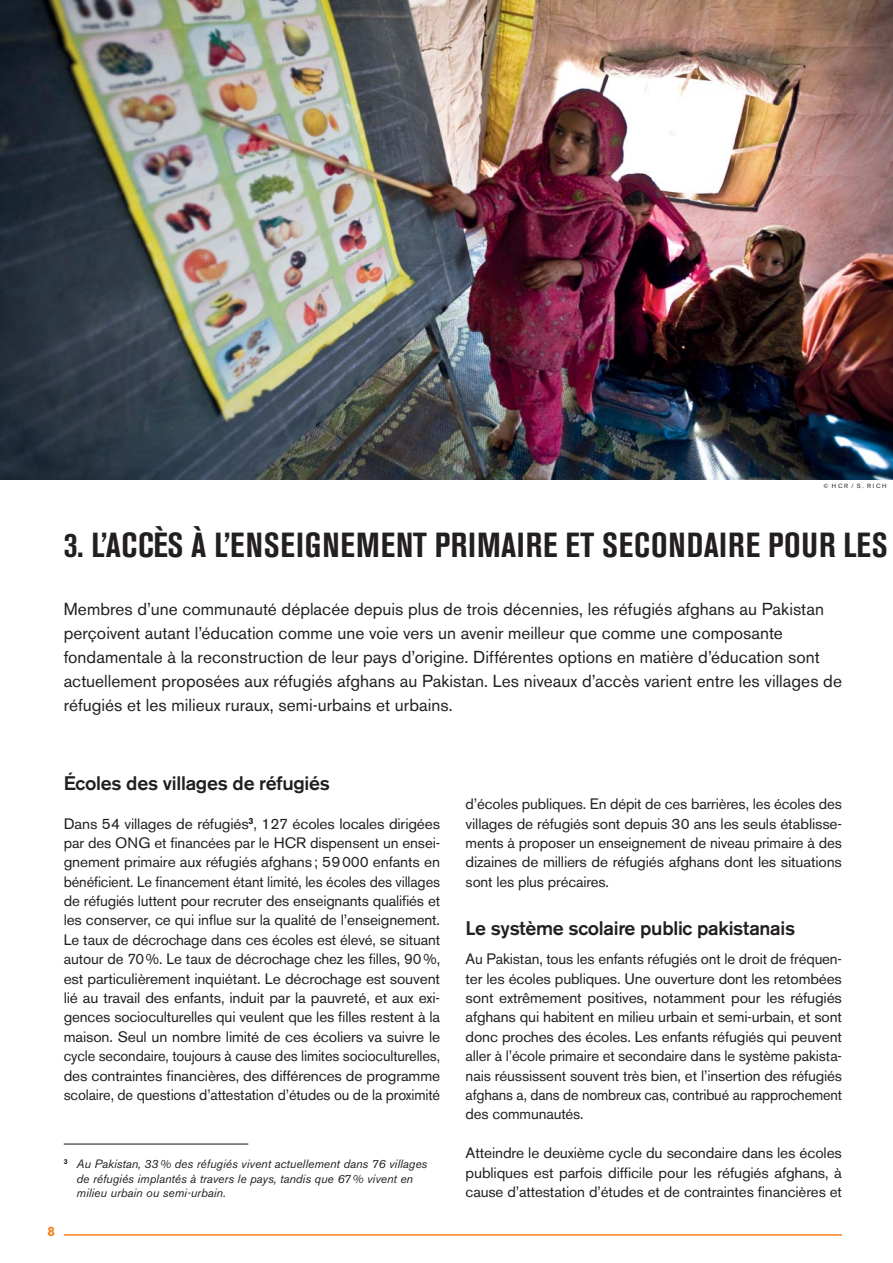
<style>
.page{position:relative;width:893px;height:1263px;background:#fff}
.page>*{position:absolute;margin:0;border:0;box-sizing:border-box;transform-origin:0 0}
.t1{font:700 condensed 34.5px "Akzidenz Grotesk BE";letter-spacing:.025em;color:#231f20}
.t2{font:500 19.5px "Akzidenz Grotesk BE";letter-spacing:-.015em;color:#231f20}
.t3{font:17.25px/24px "Akzidenz Grotesk BE";color:#231f20}
.t4{font:15px/19.4px "Akzidenz Grotesk BE";letter-spacing:-.01em;color:#231f20;text-align:justify}
.t5{font:700 13.5px "Akzidenz Grotesk BE";color:#f5821f}
.t6{font:italic 12px/14.4px "Akzidenz Grotesk BE";color:#231f20}
.t7{font:6px "Akzidenz Grotesk BE";letter-spacing:.29em;color:#231f20}
</style>
<div class="page">
<img style="left:0;top:0;width:893px;height:480px">
<hr style="left:64px;top:1144px;width:184px;height:1px;background:#130c0e">
<hr style="left:64px;top:1234px;width:778px;height:2px;background:#f5821f">
<p class="t7" style="left:823px;top:484px;width:65px">© HCR / S. RICH</p>
<h1 class="t1" style="left:64px;top:533px;width:825px">3. L’ACCÈS À L’ENSEIGNEMENT PRIMAIRE ET SECONDAIRE POUR LES</h1>
<p class="t3" style="left:64px;top:599px;width:780px">Membres d’une communauté déplacée depuis plus de trois décennies, les réfugiés afghans au Pakistan perçoivent autant l’éducation comme une voie vers un avenir meilleur que comme une composante fondamentale à la reconstruction de leur pays d’origine. Différentes options en matière d’éducation sont actuellement proposées aux réfugiés afghans au Pakistan. Les niveaux d’accès varient entre les villages de réfugiés et les milieux ruraux, semi-urbains et urbains.</p>
<h2 class="t2" style="left:64px;top:776px;width:268px">Écoles des villages de réfugiés</h2>
<p class="t4" style="left:64px;top:815px;width:378px">Dans 54 villages de réfugiés<sup>3</sup>, 127 écoles locales dirigées par des ONG et financées par le HCR dispensent un ensei&shy;gnement primaire aux réfugiés afghans ; 59 000 enfants en bénéficient. Le financement étant limité, les écoles des villages de réfugiés luttent pour recruter des enseignants qualifiés et les conserver, ce qui influe sur la qualité de l’enseignement.<br>Le taux de décrochage dans ces écoles est élevé, se situant autour de 70 %. Le taux de décrochage chez les filles, 90 %, est particulièrement inquiétant. Le décrochage est souvent lié au travail des enfants, induit par la pauvreté, et aux exi&shy;gences socioculturelles qui veulent que les filles restent à la maison. Seul un nombre limité de ces écoliers va suivre le cycle secondaire, toujours à cause des limites socioculturelles, des contraintes financières, des différences de programme scolaire, de questions d’attestation d’études ou de la proximité</p>
<p class="t6" style="left:76px;top:1158px;width:352px;text-indent:-13px"><sup>3</sup> Au Pakistan, 33 % des réfugiés vivent actuellement dans 76 villages de réfugiés implantés à travers le pays, tandis que 67 % vivent en milieu urbain ou semi-urbain.</p>
<p class="t5" style="left:48px;top:1226px;width:9px">8</p>
<p class="t4" style="left:466px;top:796px;width:378px">d’écoles publiques. En dépit de ces barrières, les écoles des villages de réfugiés sont depuis 30 ans les seuls établisse&shy;ments à proposer un enseignement de niveau primaire à des dizaines de milliers de réfugiés afghans dont les situations sont les plus précaires.</p>
<h2 class="t2" style="left:466px;top:921px;width:331px">Le système scolaire public pakistanais</h2>
<p class="t4" style="left:466px;top:951px;width:378px">Au Pakistan, tous les enfants réfugiés ont le droit de fréquen&shy;ter les écoles publiques. Une ouverture dont les retombées sont extrêmement positives, notamment pour les réfugiés afghans qui habitent en milieu urbain et semi-urbain, et sont donc proches des écoles. Les enfants réfugiés qui peuvent aller à l’école primaire et secondaire dans le système pakista&shy;nais réussissent souvent très bien, et l’insertion des réfugiés afghans a, dans de nombreux cas, contribué au rapprochement des communautés.</p>
<p class="t4" style="left:466px;top:1145px;width:378px">Atteindre le deuxième cycle du secondaire dans les écoles publiques est parfois difficile pour les réfugiés afghans, à cause d’attestation d’études et de contraintes financières et</p>
</div>
